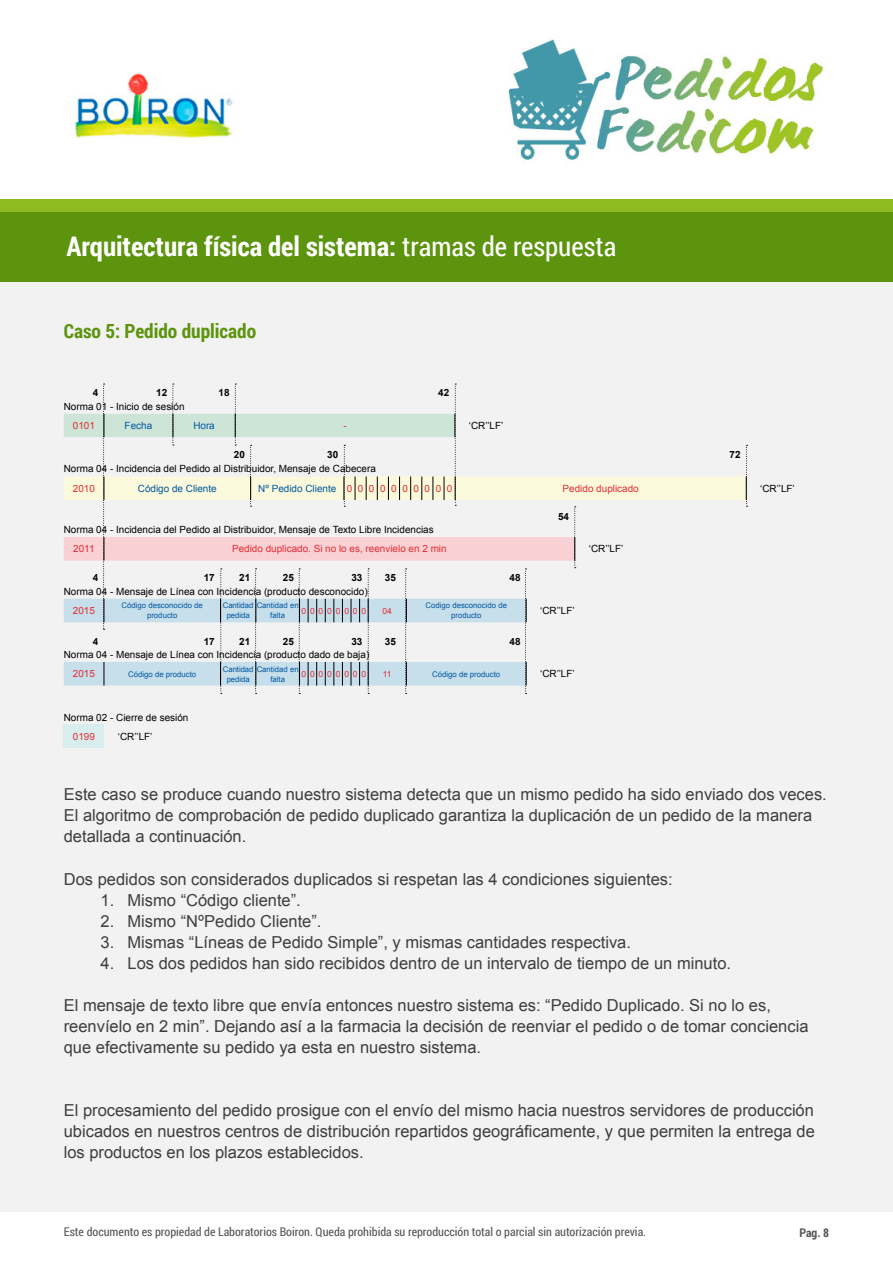
<style>
.page{position:relative;width:893px;height:1263px;background:#fff}
.page>*{position:absolute;margin:0;border:0;box-sizing:border-box;transform-origin:0 0}
.t1{font:700 27px "Roboto Condensed";color:#fff}
.t2{font:700 19.5px "Roboto Condensed";color:#5c940d}
.t3{font:16.5px/21px "Arial";color:#3e3d40}
.t4{font:12px "Roboto Condensed";color:#58585a}
.t5{font:700 12px "Roboto Condensed";color:#58585a}
.t6{font:9.9px "Arial";color:#000}
.t7{font:9.9px "Arial";color:#e42d34}
.t8{font:9.9px "Arial";color:#0057a1}
.t9{font:700 9.9px "Arial";color:#000}
.t10{font:8.55px "Arial";letter-spacing:.455em;color:#e42d34}
.t11{font:7.8px/9.9px "Arial";color:#0057a1;text-align:center}
.s1{font-weight:400}
.s2{color:#e42d34}
</style>
<div class="page">
<div style="left:0;top:199px;width:893px;height:86px;background:#8fbb20"></div>
<img style="left:75px;top:39px;width:751px;height:121px">
<div style="left:0;top:282px;width:893px;height:930px;background:#f2f2f2"></div>
<div style="left:0;top:212px;width:893px;height:70px;background:#5c940d"></div>
<div style="left:64px;top:725px;width:40px;height:23px;background:#d8edee"></div>
<svg style="left:64px;top:384px;width:684px;height:310px"></svg>
<h1 class="t1" style="left:67px;top:227px;width:551px">Arquitectura física del sistema: <span class="s1">tramas de respuesta</span></h1>
<p class="t2" style="left:64px;top:317px;width:194px">Caso 5: Pedido duplicado</p>
<p class="t9" style="left:93px;top:386px;width:7px">4</p>
<p class="t9" style="left:156px;top:386px;width:13px">12</p>
<p class="t9" style="left:219px;top:386px;width:13px">18</p>
<p class="t9" style="left:438px;top:386px;width:13px">42</p>
<p class="t6" style="left:64px;top:400px;width:122px">Norma 01 - Inicio de sesión</p>
<p class="t7" style="left:73px;top:419px;width:24px">0101</p>
<p class="t8" style="left:125px;top:419px;width:29px">Fecha</p>
<p class="t8" style="left:193px;top:419px;width:23px">Hora</p>
<p class="t7" style="left:343px;top:419px;width:5px">-</p>
<p class="t6" style="left:469px;top:419px;width:36px">‘CR’’LF’</p>
<p class="t9" style="left:234px;top:448px;width:13px">20</p>
<p class="t9" style="left:327px;top:448px;width:13px">30</p>
<p class="t9" style="left:729px;top:448px;width:13px">72</p>
<p class="t6" style="left:64px;top:462px;width:314px">Norma 04 - Incidencia del Pedido al Distribuidor, Mensaje de Cabecera</p>
<p class="t7" style="left:73px;top:482px;width:24px">2010</p>
<p class="t8" style="left:138px;top:482px;width:80px">Código de Cliente</p>
<p class="t8" style="left:258px;top:482px;width:196px">Nº Pedido Cliente <span class="s2">0 0 0 0 0 0 0 0 0 0</span></p>
<p class="t7" style="left:563px;top:482px;width:78px">Pedido duplicado</p>
<p class="t6" style="left:760px;top:482px;width:36px">‘CR’’LF’</p>
<p class="t9" style="left:558px;top:510px;width:13px">54</p>
<p class="t6" style="left:64px;top:523px;width:371px">Norma 04 - Incidencia del Pedido al Distribuidor, Mensaje de Texto Libre Incidencias</p>
<p class="t7" style="left:73px;top:542px;width:23px">2011</p>
<p class="t7" style="left:232px;top:542px;width:216px">Pedido duplicado. Si no lo es, reenvielo en 2 min</p>
<p class="t6" style="left:589px;top:542px;width:36px">‘CR’’LF’</p>
<p class="t9" style="left:93px;top:571px;width:7px">4</p>
<p class="t9" style="left:204px;top:571px;width:13px">17</p>
<p class="t9" style="left:239px;top:571px;width:13px">21</p>
<p class="t9" style="left:283px;top:571px;width:13px">25</p>
<p class="t9" style="left:351px;top:571px;width:13px">33</p>
<p class="t9" style="left:385px;top:571px;width:13px">35</p>
<p class="t9" style="left:509px;top:571px;width:13px">48</p>
<p class="t6" style="left:64px;top:585px;width:305px">Norma 04 - Mensaje de Línea con Incidencia (producto desconocido)</p>
<p class="t7" style="left:73px;top:604px;width:24px">2015</p>
<p class="t11" style="left:121px;top:601px;width:83px">Código desconocido de producto</p>
<p class="t11" style="left:227px;top:601px;width:74px;text-align:left;text-indent:-4px">Cantidad Cantidad en pedida</p>
<p class="t10" style="left:301px;top:605px;width:66px">00000000</p>
<p class="t10" style="left:382px;top:605px;width:11px">04</p>
<p class="t11" style="left:426px;top:601px;width:83px">Codigo desconocido de producto</p>
<p class="t6" style="left:540px;top:604px;width:36px">‘CR’’LF’</p>
<p class="t11" style="left:270px;top:611px;width:16px">falta</p>
<p class="t9" style="left:93px;top:635px;width:7px">4</p>
<p class="t9" style="left:204px;top:635px;width:13px">17</p>
<p class="t9" style="left:239px;top:635px;width:13px">21</p>
<p class="t9" style="left:283px;top:635px;width:13px">25</p>
<p class="t9" style="left:351px;top:635px;width:13px">33</p>
<p class="t9" style="left:385px;top:635px;width:13px">35</p>
<p class="t9" style="left:509px;top:635px;width:13px">48</p>
<p class="t6" style="left:64px;top:648px;width:307px">Norma 04 - Mensaje de Línea con Incidencia (producto dado de baja)</p>
<p class="t7" style="left:73px;top:667px;width:24px">2015</p>
<p class="t11" style="left:128px;top:669px;width:70px">Código de producto</p>
<p class="t11" style="left:227px;top:664px;width:74px;text-align:left;text-indent:-4px">Cantidad Cantidad en pedida</p>
<p class="t10" style="left:301px;top:668px;width:66px">00000000</p>
<p class="t10" style="left:383px;top:668px;width:10px">11</p>
<p class="t11" style="left:432px;top:669px;width:70px">Código de producto</p>
<p class="t6" style="left:540px;top:667px;width:36px">‘CR’’LF’</p>
<p class="t11" style="left:270px;top:674px;width:16px">falta</p>
<p class="t6" style="left:64px;top:711px;width:126px">Norma 02 - Cierre de sesión</p>
<p class="t7" style="left:73px;top:730px;width:24px">0199</p>
<p class="t6" style="left:118px;top:730px;width:36px">‘CR’’LF’</p>
<p class="t3" style="left:64px;top:784px;width:765px">Este caso se produce cuando nuestro sistema detecta que un mismo pedido ha sido enviado dos veces.<br>El algoritmo de comprobación de pedido duplicado garantiza la duplicación de un pedido de la manera detallada a continuación.</p>
<p class="t3" style="left:64px;top:868px;width:610px">Dos pedidos son considerados duplicados si respetan las 4 condiciones siguientes:</p>
<p class="t3" style="left:101px;top:889px;width:202px">1. Mismo “Código cliente”.</p>
<p class="t3" style="left:101px;top:910px;width:222px">2. Mismo “NºPedido Cliente”.</p>
<p class="t3" style="left:101px;top:931px;width:532px">3. Mismas “Líneas de Pedido Simple”, y mismas cantidades respectiva.</p>
<p class="t3" style="left:101px;top:952px;width:632px">4. Los dos pedidos han sido recibidos dentro de un intervalo de tiempo de un minuto.</p>
<p class="t3" style="left:64px;top:994px;width:746px">El mensaje de texto libre que envía entonces nuestro sistema es: “Pedido Duplicado. Si no lo es, reenvíelo en 2 min”. Dejando así a la farmacia la decisión de reenviar el pedido o de tomar conciencia que efectivamente su pedido ya esta en nuestro sistema.</p>
<p class="t3" style="left:64px;top:1099px;width:753px;text-align:justify">El procesamiento del pedido prosigue con el envío del mismo hacia nuestros servidores de producción ubicados en nuestros centros de distribución repartidos geográficamente, y que permiten la entrega de los productos en los plazos establecidos.</p>
<p class="t4" style="left:64px;top:1224px;width:584px">Este documento es propiedad de Laboratorios Boiron. Queda prohibida su reproducción total o parcial sin autorización previa.</p>
<p class="t5" style="left:799px;top:1224px;width:31px">Pag. 8</p>
</div>
